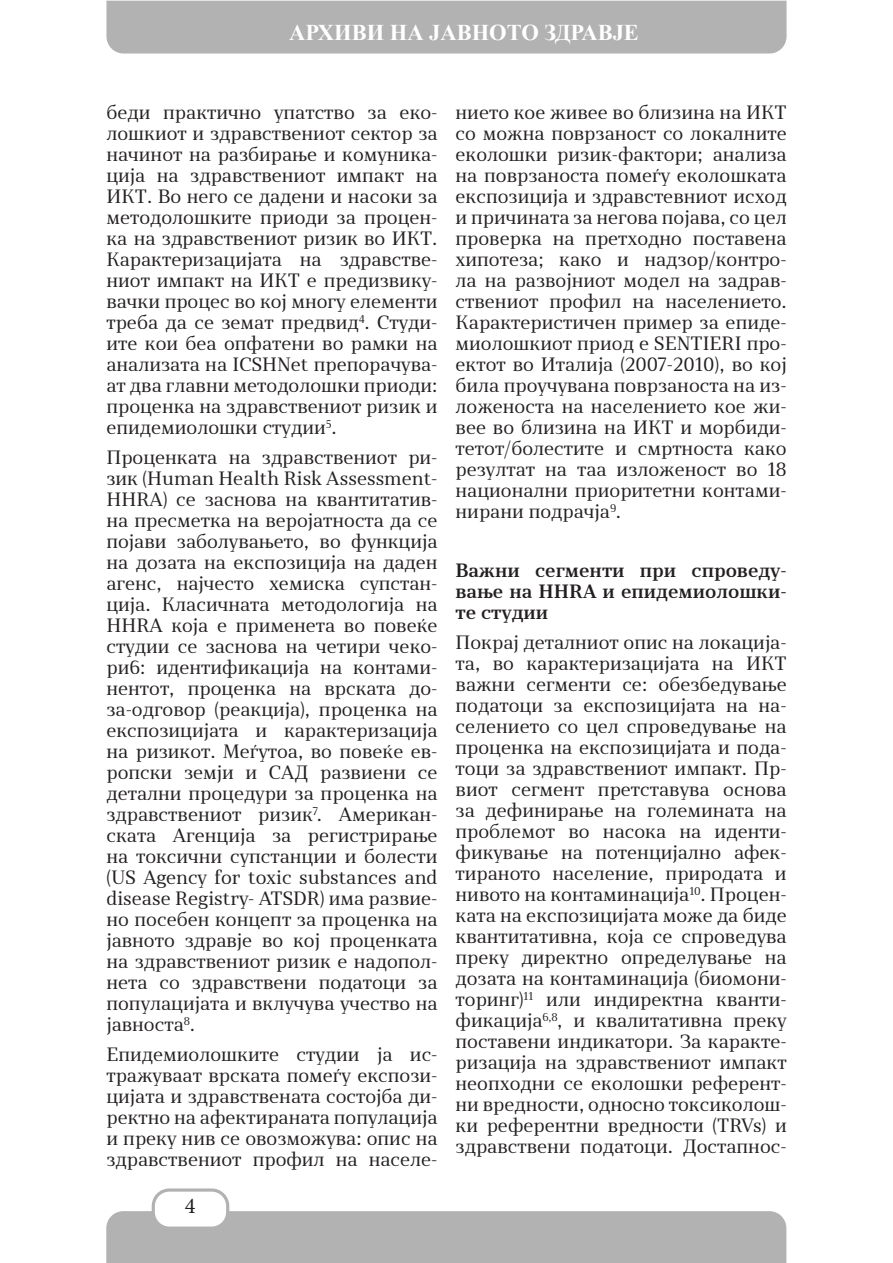
<style>
.page{position:relative;width:893px;height:1263px;background:#fff}
.page>*{position:absolute;margin:0;border:0;box-sizing:border-box;transform-origin:0 0}
.t1{font:700 22.5px "Times New Roman";color:#fff}
.t2{font:22.5px "Minion Pro";color:#231f20}
.t3{font:18px/21px "Skola Serif";color:#231f20;text-align:justify}
.t4{font:700 18px/21px "Skola Serif";color:#231f20;text-align:justify}
</style>
<div class="page">
<div style="left:106px;top:1px;width:680px;height:53px;background:#b2b2b2"></div>
<div style="left:106px;top:1211px;width:680px;height:52px;background:#b2b2b2"></div>
<div style="left:153px;top:1190px;width:75px;height:38px;background:#fff;border-radius:16px"></div>
<div style="left:152px;top:1188px;width:77px;height:42px;border:3px solid #b2b2b2;border-radius:16px"></div>
<p class="t1" style="left:289px;top:17px;width:351px">АРХИВИ НА ЈАВНОТО ЗДРАВЈЕ</p>
<p class="t3" style="left:106px;top:102px;width:333px">беди практично упатство за еко&shy;лошкиот и здравствениот сектор за начинот на разбирање и комуника&shy;ција на здравствениот импакт на ИКТ. Во него се дадени и насоки за методолошките приоди за процен&shy;ка на здравствениот ризик во ИКТ.<br>Карактеризацијата на здравстве&shy;ниот импакт на ИКТ е предизвику&shy;вачки процес во кој многу елементи треба да се земат предвид<sup>4</sup>. Студи&shy;ите кои беа опфатени во рамки на анализата на ICSHNet препорачува&shy;ат два главни методолошки приоди: проценка на здравствениот ризик и епидемиолошки студии<sup>5</sup>.</p>
<p class="t3" style="left:106px;top:447px;width:333px">Проценката на здравствениот ри&shy;зик (Human Health Risk Assessment-HHRA) се заснова на квантитатив&shy;на пресметка на веројатноста да се појави заболувањето, во функција на дозата на експозиција на даден агенс, најчесто хемиска супстан&shy;ција. Класичната методологија на HHRA која е применета во повеќе студии се заснова на четири чеко&shy;ри6: идентификација на контами&shy;нентот, проценка на врската до&shy;за-одговор (реакција), проценка на експозицијата и карактеризација на ризикот. Меѓутоа, во повеќе ев&shy;ропски земји и САД развиени се детални процедури за проценка на здравствениот ризик<sup>7</sup>. Американ&shy;ската Агенција за регистрирање на токсични супстанции и болести (US Agency for toxic substances and disease Registry- ATSDR) има развие&shy;но посебен концепт за проценка на јавното здравје во кој проценката на здравствениот ризик е надопол&shy;нета со здравствени податоци за популацијата и вклучува учество на јавноста<sup>8</sup>.</p>
<p class="t3" style="left:106px;top:1043px;width:333px">Епидемиолошките студии ја ис&shy;тражуваат врската помеѓу експози&shy;цијата и здравствената состојба ди&shy;ректно на афектираната популација и преку нив се овозможува: опис на здравствениот профил на населе-</p>
<p class="t2" style="left:185px;top:1190px;width:12px">4</p>
<p class="t3" style="left:456px;top:102px;width:333px">нието кое живее во близина на ИКТ со можна поврзаност со локалните еколошки ризик-фактори; анализа на поврзаноста помеѓу еколошката експозиција и здравстевниот исход и причината за негова појава, со цел проверка на претходно поставена хипотеза; како и надзор/контро&shy;ла на развојниот модел на задрав&shy;ствениот профил на населението.<br>Карактеристичен пример за епиде&shy;миолошкиот приод е SENTIERI про&shy;ектот во Италија (2007-2010), во кој била проучувана поврзаноста на из&shy;ложеноста на населението кое жи&shy;вее во близина на ИКТ и морбиди&shy;тетот/болестите и смртноста како резултат на таа изложеност во 18 национални приоритетни контами&shy;нирани подрачја<sup>9</sup>.</p>
<p class="t4" style="left:456px;top:560px;width:333px">Важни сегменти при спроведу&shy;вање на HHRA и епидемиолошки&shy;те студии</p>
<p class="t3" style="left:456px;top:632px;width:333px">Покрај деталниот опис на локација&shy;та, во карактеризацијата на ИКТ важни сегменти се: обезбедување податоци за експозицијата на на&shy;селението со цел спроведување на проценка на експозицијата и пода&shy;тоци за здравствениот импакт. Пр&shy;виот сегмент претставува основа за дефинирање на големината на проблемот во насока на иденти&shy;фикување на потенцијално афек&shy;тираното население, природата и нивото на контаминација<sup>10</sup>. Процен&shy;ката на експозицијата може да биде квантитативна, која се спроведува преку директно определување на дозата на контаминација (биомони&shy;торинг)<sup>11</sup> или индиректна кванти&shy;фикација<sup>6,8</sup>, и квалитативна преку поставени индикатори. За каракте&shy;ризација на здравствениот импакт неопходни се еколошки референт&shy;ни вредности, односно токсиколош&shy;ки референтни вредности (TRVs) и здравствени податоци. Достапнос-</p>
</div>
